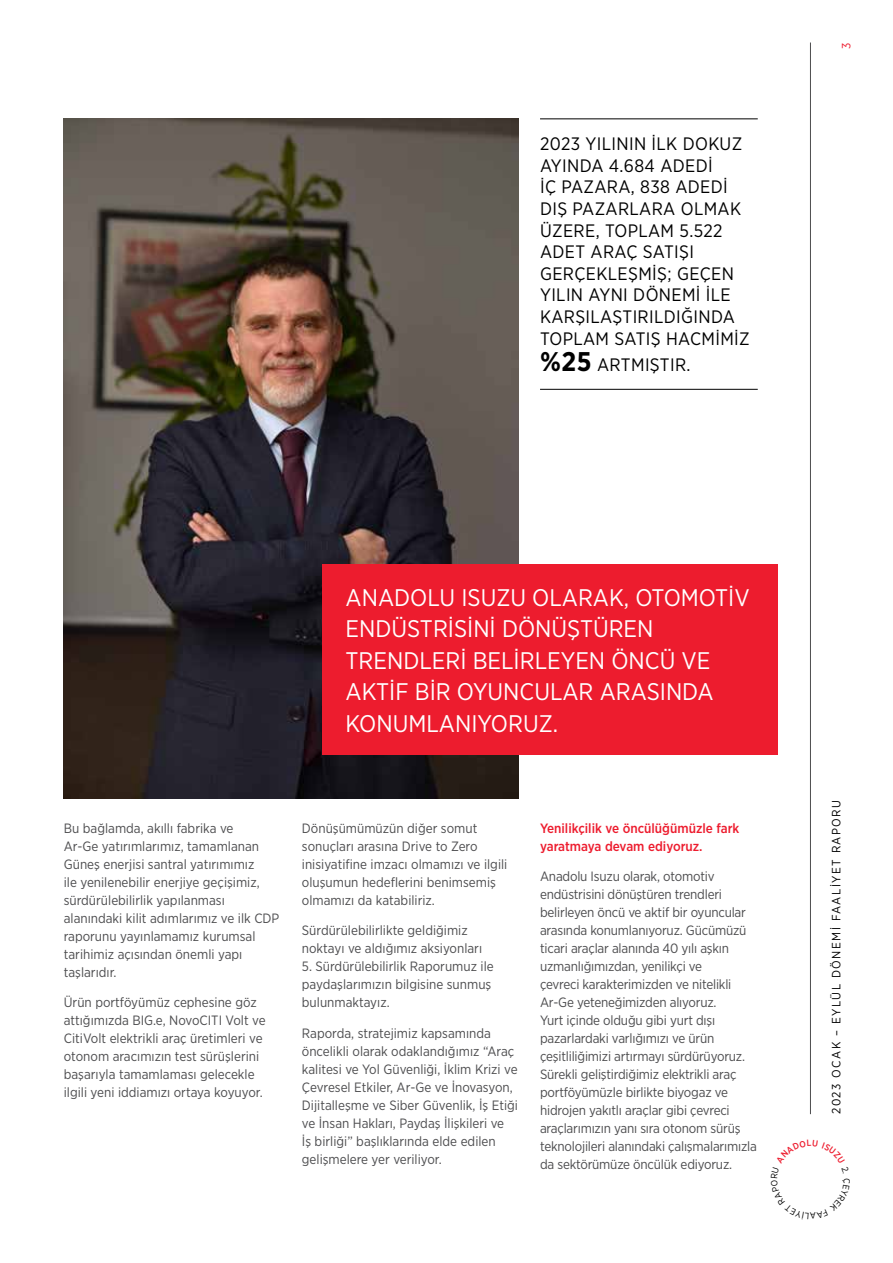
<style>
.page{position:relative;width:893px;height:1263px;background:#fff}
.page>*{position:absolute;margin:0;border:0;box-sizing:border-box;transform-origin:0 0}
.t1{font:24px/31.5px "Gotham Narrow";color:#fff}
.t2{font:18px/21.6px "Gotham Narrow";letter-spacing:.02em;color:#000}
.t3{font:13.5px/18px "Gotham Narrow";color:#4d4d4f}
.t4{font:500 13.5px/18px "Gotham Narrow";color:#ed1c2e}
.t5{font:12px "Gotham Narrow";letter-spacing:.12em;color:#000}
.t6{font:12px "Gotham Narrow";color:#ed1c2e}
.s1{font-weight:700;font-size:27px}
</style>
<div class="page">
<hr style="left:810px;top:43px;width:1px;height:1071px;background:#4d4d4f">
<img style="left:64px;top:118px;width:455px;height:681px">
<div style="left:322px;top:564px;width:455px;height:190px;background:#ed1c2e"></div>
<hr style="left:540px;top:118px;width:218px;height:1px;background:#000">
<hr style="left:540px;top:389px;width:218px;height:1px;background:#000">
<h2 class="t2" style="left:540px;top:133px;width:211px">2023 YILININ İLK DOKUZ<br>AYINDA 4.684 ADEDİ<br>İÇ PAZARA, 838 ADEDİ<br>DIŞ PAZARLARA OLMAK<br>ÜZERE, TOPLAM 5.522<br>ADET ARAÇ SATIŞI<br>GERÇEKLEŞMİŞ; GEÇEN<br>YILIN AYNI DÖNEMİ İLE<br>KARŞILAŞTIRILDIĞINDA<br>TOPLAM SATIŞ HACMİMİZ</h2>
<h2 class="t2" style="left:540px;top:354px;width:152px"><span class="s1">%25</span> ARTMIŞTIR.</h2>
<p class="t6" style="left:839px;top:49px;width:8px;rotate:-90deg">3</p>
<h1 class="t1" style="left:346px;top:581px;width:406px">ANADOLU ISUZU OLARAK, OTOMOTİV<br>ENDÜSTRİSİNİ DÖNÜŞTÜREN<br>TRENDLERİ BELİRLEYEN ÖNCÜ VE<br>AKTİF BİR OYUNCULAR ARASINDA<br>KONUMLANIYORUZ.</h1>
<p class="t3" style="left:64px;top:819px;width:217px">Bu bağlamda, akıllı fabrika ve<br>Ar-Ge yatırımlarımız, tamamlanan<br>Güneş enerjisi santral yatırımımız<br>ile yenilenebilir enerjiye geçişimiz, sürdürülebilirlik yapılanması alanındaki kilit adımlarımız ve ilk CDP raporunu yayınlamamız kurumsal tarihimiz açısından önemli yapı taşlarıdır.</p>
<p class="t3" style="left:64px;top:993px;width:203px">Ürün portföyümüz cephesine göz attığımızda BIG.e, NovoCITI Volt ve CitiVolt elektrikli araç üretimleri ve otonom aracımızın test sürüşlerini başarıyla tamamlaması gelecekle ilgili yeni iddiamızı ortaya koyuyor.</p>
<p class="t3" style="left:302px;top:819px;width:207px">Dönüşümümüzün diğer somut sonuçları arasına Drive to Zero inisiyatifine imzacı olmamızı ve ilgili oluşumun hedeflerini benimsemiş olmamızı da katabiliriz.</p>
<p class="t3" style="left:302px;top:921px;width:182px">Sürdürülebilirlikte geldiğimiz noktayı ve aldığımız aksiyonları</p>
<p class="t3" style="left:302px;top:957px;width:193px">5. Sürdürülebilirlik Raporumuz ile paydaşlarımızın bilgisine sunmuş bulunmaktayız.</p>
<p class="t3" style="left:302px;top:1024px;width:218px">Raporda, stratejimiz kapsamında öncelikli olarak odaklandığımız “Araç kalitesi ve Yol Güvenliği, İklim Krizi ve Çevresel Etkiler, Ar-Ge ve İnovasyon, Dijitalleşme ve Siber Güvenlik, İş Etiği ve İnsan Hakları, Paydaş İlişkileri ve<br>İş birliği” başlıklarında elde edilen gelişmelere yer veriliyor.</p>
<p class="t4" style="left:540px;top:819px;width:201px">Yenilikçilik ve öncülüğümüzle fark yaratmaya devam ediyoruz.</p>
<p class="t3" style="left:540px;top:867px;width:218px">Anadolu Isuzu olarak, otomotiv endüstrisini dönüştüren trendleri belirleyen öncü ve aktif bir oyuncular arasında konumlanıyoruz. Gücümüzü ticari araçlar alanında 40 yılı aşkın uzmanlığımızdan, yenilikçi ve<br>çevreci karakterimizden ve nitelikli Ar-Ge yeteneğimizden alıyoruz.<br>Yurt içinde olduğu gibi yurt dışı pazarlardaki varlığımızı ve ürün çeşitliliğimizi artırmayı sürdürüyoruz.<br>Sürekli geliştirdiğimiz elektrikli araç portföyümüzle birlikte biyogaz ve hidrojen yakıtlı araçlar gibi çevreci araçlarımızın yanı sıra otonom sürüş teknolojileri alanındaki çalışmalarımızla da sektörümüze öncülük ediyoruz.</p>
<p class="t5" style="left:829px;top:1114px;width:316px;rotate:-90deg">2023 OCAK – EYLÜL DÖNEMİ FAALİYET RAPORU</p>
</div>
